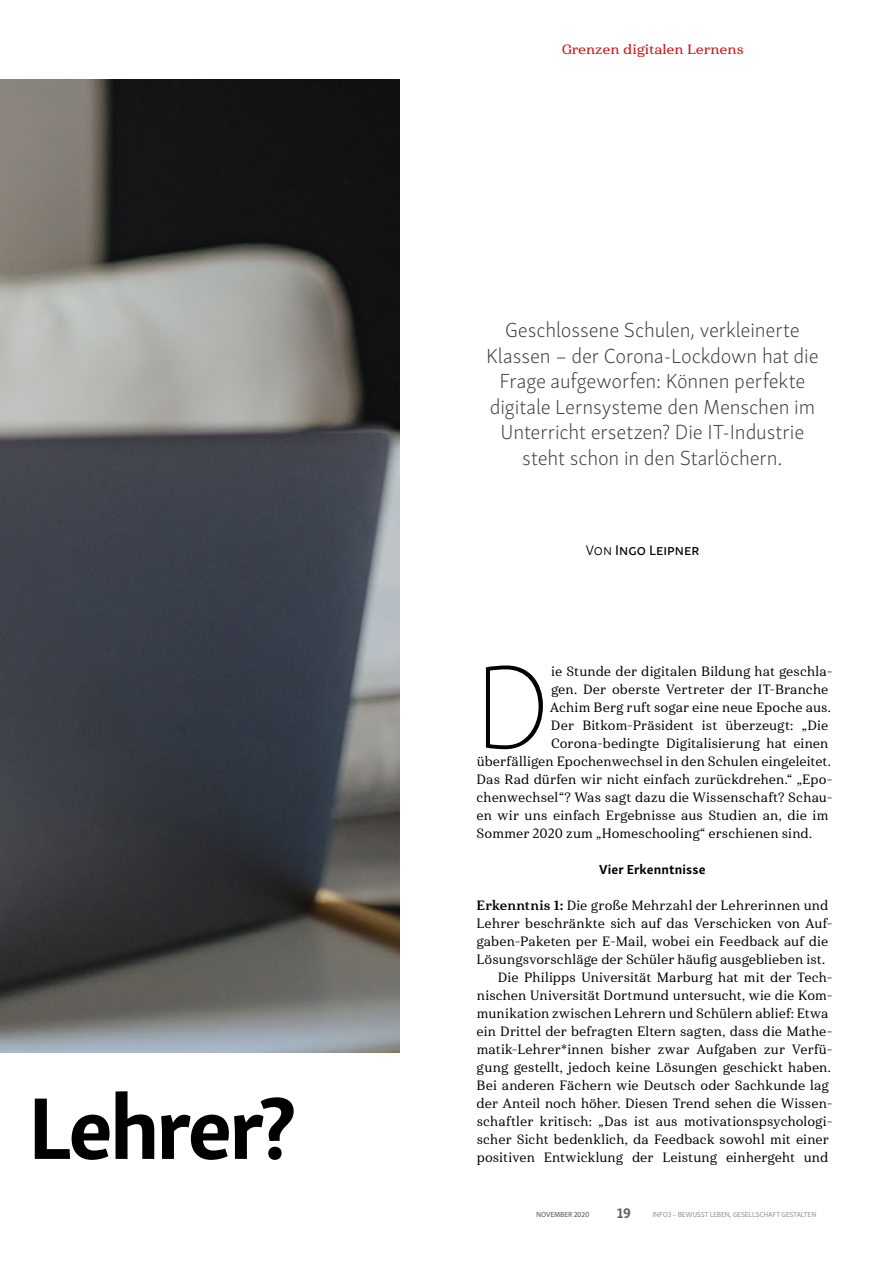
<style>
.page{position:relative;width:893px;height:1263px;background:#fff}
.page>*{position:absolute;margin:0;border:0;box-sizing:border-box;transform-origin:0 0}
.t1{font:100 120.9px "Skolar Sans Latn";color:#000}
.t2{font:700 90px "Skolar Sans Latn";letter-spacing:-.045em;color:#000}
.t3{font:21px/25.5px "Skolar Sans Latn El";letter-spacing:-.01em;color:#3c3c3b;text-align:center}
.t4{font:14.25px "Skolar Sans Latn Me";color:#000}
.t5{font:700 14.25px "Skolar Sans Latn";color:#646363}
.t6{font:13.5px "Haboro Serif Nor Med";letter-spacing:.01em;color:#000}
.t7{font:13.5px "Haboro Serif Ext Dem";color:#cd1719}
.t8{font:700 13.5px "Skolar Sans Latn";letter-spacing:.01em;color:#000}
.t9{font:7.5px "Skolar Sans Latn Me";letter-spacing:-.03em;color:#9d9d9c}
.t10{font:7.5px "Skolar Sans Latn Me";letter-spacing:-.03em;color:#646363}
.s1{font-family:"Skolar Sans Latn";font-weight:300}
.s2{font-family:"Haboro Serif Nor Bol"}
</style>
<div class="page">
<img style="left:0;top:80px;width:399px;height:973px">
<h2 class="t2" style="left:28px;top:1055px;width:270px">Lehrer?</h2>
<p class="t7" style="left:561px;top:41px;width:184px">Grenzen digitalen Lernens</p>
<h3 class="t3" style="left:486px;top:316px;width:334px">Geschlossene Schulen, verkleinerte Klassen – der Corona-Lockdown hat die Frage aufgeworfen: Können perfekte digitale Lernsysteme den Menschen im Unterricht ersetzen? Die IT-Industrie steht schon in den Starlöchern.</h3>
<p class="t4" style="left:586px;top:539px;width:115px"><span class="s1">Von</span> Ingo Leipner</p>
<h1 class="t1" style="left:473px;top:622px;width:79px">D</h1>
<p class="t6" style="left:551px;top:663px;width:283px">ie Stunde der digitalen Bildung hat geschla-</p>
<p class="t6" style="left:551px;top:681px;width:279px">gen. Der oberste Vertreter der IT-Branche</p>
<p class="t6" style="left:550px;top:699px;width:282px">Achim Berg ruft sogar eine neue Epoche aus.</p>
<p class="t6" style="left:551px;top:717px;width:279px">Der Bitkom-Präsident ist überzeugt: „Die</p>
<p class="t6" style="left:551px;top:735px;width:279px">Corona-bedingte Digitalisierung hat einen</p>
<p class="t6" style="left:477px;top:753px;width:356px">überfälligen Epochenwechsel in den Schulen eingeleitet.</p>
<p class="t6" style="left:477px;top:771px;width:357px">Das Rad dürfen wir nicht einfach zurückdrehen.“ „Epo-</p>
<p class="t6" style="left:476px;top:789px;width:357px">chenwechsel“? Was sagt dazu die Wissenschaft? Schau-</p>
<p class="t6" style="left:476px;top:807px;width:353px">en wir uns einfach Ergebnisse aus Studien an, die im</p>
<p class="t6" style="left:477px;top:825px;width:337px">Sommer 2020 zum „Homeschooling“ erschienen sind.</p>
<p class="t8" style="left:599px;top:858px;width:108px">Vier Erkenntnisse</p>
<p class="t6" style="left:477px;top:897px;width:353px"><span class="s2">Erkenntnis 1:</span> Die große Mehrzahl der Lehrerinnen und</p>
<p class="t6" style="left:477px;top:915px;width:357px">Lehrer beschränkte sich auf das Verschicken von Auf-</p>
<p class="t6" style="left:477px;top:933px;width:353px">gaben-Paketen per E-Mail, wobei ein Feedback auf die</p>
<p class="t6" style="left:477px;top:951px;width:350px">Lösungsvorschläge der Schüler häufig ausgeblieben ist.</p>
<p class="t6" style="left:498px;top:969px;width:336px">Die Philipps Universität Marburg hat mit der Tech-</p>
<p class="t6" style="left:477px;top:987px;width:357px">nischen Universität Dortmund untersucht, wie die Kom-</p>
<p class="t6" style="left:477px;top:1005px;width:353px">munikation zwischen Lehrern und Schülern ablief: Etwa</p>
<p class="t6" style="left:476px;top:1023px;width:357px">ein Drittel der befragten Eltern sagten, dass die Mathe-</p>
<p class="t6" style="left:477px;top:1041px;width:357px">matik-Lehrer*innen bisher zwar Aufgaben zur Verfü-</p>
<p class="t6" style="left:477px;top:1059px;width:356px">gung gestellt, jedoch keine Lösungen geschickt haben.</p>
<p class="t6" style="left:477px;top:1077px;width:354px">Bei anderen Fächern wie Deutsch oder Sachkunde lag</p>
<p class="t6" style="left:476px;top:1095px;width:357px">der Anteil noch höher. Diesen Trend sehen die Wissen-</p>
<p class="t6" style="left:477px;top:1113px;width:357px">schaftler kritisch: „Das ist aus motivationspsychologi-</p>
<p class="t6" style="left:477px;top:1131px;width:354px">scher Sicht bedenklich, da Feedback sowohl mit einer</p>
<p class="t6" style="left:477px;top:1149px;width:353px">positiven Entwicklung der Leistung einhergeht und</p>
<p class="t10" style="left:536px;top:1208px;width:55px">NOVEMBER 2020</p>
<p class="t5" style="left:617px;top:1202px;width:16px">19</p>
<p class="t9" style="left:652px;top:1208px;width:166px">INFO3 – BEWUSST LEBEN, GESELLSCHAFT GESTALTEN</p>
</div>
